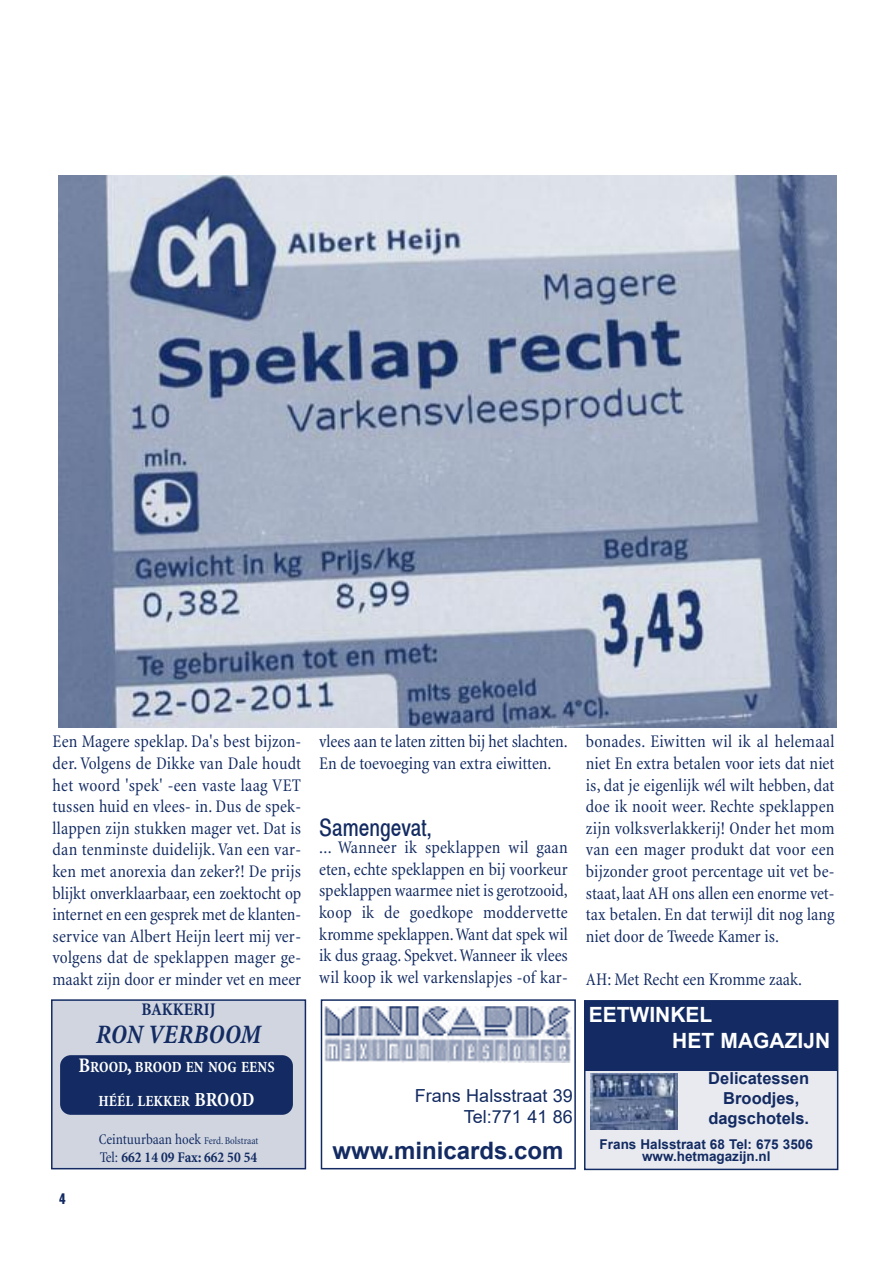
<style>
.page{position:relative;width:893px;height:1263px;background:#fff}
.page>*{position:absolute;margin:0;border:0;box-sizing:border-box;transform-origin:0 0}
.t1{font:italic 700 condensed 27px "Minion";color:#132b62}
.t2{font:700 24px "Arial";color:#132b62}
.t3{font:24px "Xerox Sans Serif Narrow FC";color:#132b62}
.t4{font:700 21px/25.2px "Arial";color:#fff}
.t5{font:condensed 18px/21.6px "Minion";color:#132b62;text-align:justify}
.t6{font:18px/21.6px "Arial";color:#132b62;text-align:right}
.t7{font:700 condensed 18px "Minion";color:#132b62}
.t8{font:700 16.5px/19.8px "Arial";color:#132b62;text-align:center}
.t9{font:700 condensed 15.75px/34.5px "Minion";color:#fff;text-align:center}
.t10{font:condensed 15px/18px "Minion";color:#132b62}
.t11{font:700 15px "Xerox Sans Serif Narrow FC";color:#132b62}
.t12{font:700 13.5px/12.8px "Arial";color:#132b62;text-align:center}
.s1{font-size:21px}
.s2{font-size:20.25px}
.s3{font-size:10.5px}
.s4{font-weight:700}
</style>
<div class="page">
<div style="left:585px;top:1001px;width:252px;height:168px;background:#e8eaef"></div>
<div style="left:584px;top:1000px;width:254px;height:170px;border:2px solid #132b62"></div>
<div style="left:585px;top:1001px;width:253px;height:69px;background:#132b62"></div>
<img style="left:591px;top:1074px;width:86px;height:55px">
<div style="left:53px;top:1001px;width:252px;height:167px;background:#d0d5e0"></div>
<div style="left:51px;top:999px;width:255px;height:170px;border:2px solid #132b62"></div>
<div style="left:60px;top:1055px;width:233px;height:60px;background:#132b62;border-radius:11px"></div>
<div style="left:321px;top:999px;width:255px;height:170px;border:2px solid #132b62"></div>
<img style="left:325px;top:1006px;width:247px;height:56px">
<img style="left:58px;top:175px;width:779px;height:552px">
<p class="t5" style="left:53px;top:732px;width:250px">Een Magere speklap. Da's best bijzon&shy;der. Volgens de Dikke van Dale houdt het woord 'spek' -een vaste laag VET tussen huid en vlees- in. Dus de spek&shy;llappen zijn stukken mager vet. Dat is dan tenminste duidelijk.Van een var&shy;ken met anorexia dan zeker?! De prijs blijkt onverklaarbaar, een zoektocht op internet en een gesprek met de klanten&shy;service van Albert Heijn leert mij ver&shy;volgens dat de speklappen mager ge&shy;maakt zijn door er minder vet en meer</p>
<p class="t5" style="left:319px;top:732px;width:250px">vlees aan te laten zitten bij het slachten.<br>En de toevoeging van extra eiwitten.</p>
<h2 class="t3" style="left:319px;top:818px;width:115px">Samengevat,</h2>
<p class="t5" style="left:319px;top:838px;width:250px">... Wanneer ik speklappen wil gaan eten, echte speklappen en bij voorkeur speklappen waarmee niet is gerotzooid, koop ik de goedkope moddervette kromme speklappen.Want dat spek wil ik dus graag. Spekvet.Wanneer ik vlees wil koop ik wel varkenslapjes -of kar-</p>
<p class="t11" style="left:59px;top:1193px;width:8px">4</p>
<p class="t7" style="left:142px;top:1002px;width:76px">BAKKERIJ</p>
<h1 class="t1" style="left:96px;top:1024px;width:167px">RON VERBOOM</h1>
<p class="t9" style="left:78px;top:1050px;width:198px"><span class="s1">B</span>ROOD<span class="s1">,</span> BROOD EN NOG EENS<br>HÉÉL LEKKER <span class="s2">BROOD</span></p>
<p class="t10" style="left:99px;top:1132px;width:161px">Ceintuurbaan hoek <span class="s3">Ferd. Bolstraat<br></span>Tel: <span class="s4">662 14 09 Fax: 662 50 54</span></p>
<p class="t6" style="left:415px;top:1084px;width:160px">Frans Halsstraat 39<br>Tel:771 41 86</p>
<h2 class="t2" style="left:332px;top:1137px;width:233px">www.minicards.com</h2>
<p class="t5" style="left:586px;top:732px;width:250px">bonades. Eiwitten wil ik al helemaal niet En extra betalen voor iets dat niet is, dat je eigenlijk wél wilt hebben, dat doe ik nooit weer. Rechte speklappen zijn volksverlakkerij! Onder het mom van een mager produkt dat voor een bijzonder groot percentage uit vet be&shy;staat, laatAH ons allen een enorme vet&shy;tax betalen. En dat terwijl dit nog lang niet door de Tweede Kamer is.</p>
<p class="t5" style="left:586px;top:970px;width:218px">AH: Met Recht een Kromme zaak.</p>
<p class="t4" style="left:672px;top:1002px;width:160px;text-indent:-83px">EETWINKEL<br>HET MAGAZIJN</p>
<p class="t8" style="left:708px;top:1068px;width:102px">Delicatessen<br>Broodjes, dagschotels.</p>
<p class="t12" style="left:600px;top:1138px;width:215px">Frans Halsstraat 68 Tel: 675 3506 www.hetmagazijn.nl</p>
</div>
